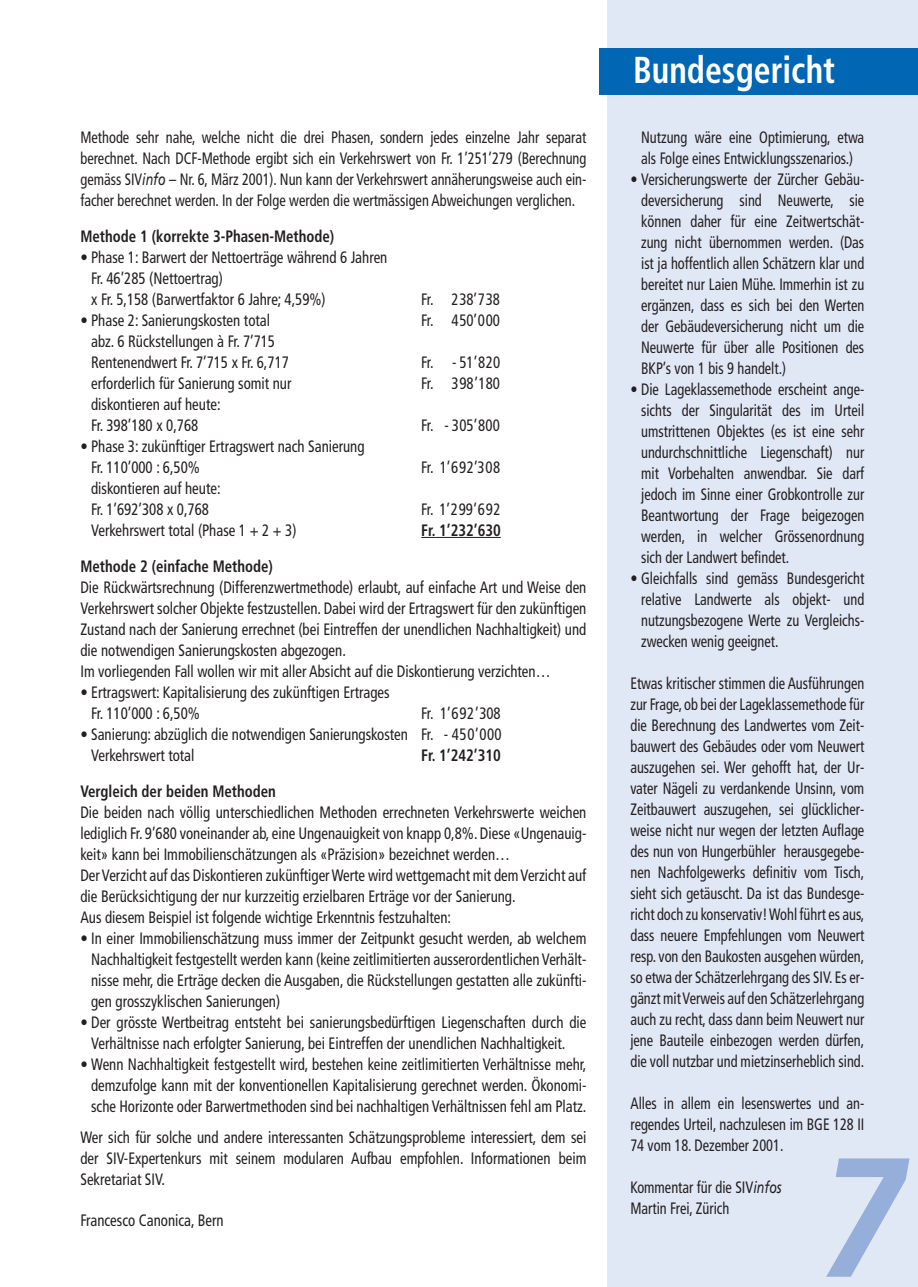
<style>
.page{position:relative;width:918px;height:1287px;background:#fff}
.page>*{position:absolute;margin:0;border:0;box-sizing:border-box;transform-origin:0 0}
.t1{font:italic 700 169.5px "Frutiger";color:#96afda;scale:.9 1}
.t2{font:700 condensed 37.5px "Frutiger";color:#fff;scale:.9 1}
.t3{font:condensed 16.5px/21px "Frutiger";color:#231f20;scale:.9 1}
.t4{font:condensed 16.5px/21px "Frutiger";color:#231f20;text-align:justify;scale:.87 1}
.t5{font:700 condensed 16.5px "Frutiger";color:#231f20;scale:.9 1}
.s1{font-style:italic;font-stretch:normal}
</style>
<div class="page">
<div style="left:608px;top:0;width:310px;height:1287px;background:#e1e8f5"></div>
<div style="left:599px;top:49px;width:319px;height:46px;background:#0166b3"></div>
<svg style="left:421px;top:537px;width:14px;height:1px"></svg>
<hr style="left:435px;top:537px;width:66px;height:1px;background:#231f20">
<p class="t4" style="left:80px;top:128px;width:583px">Methode sehr nahe, welche nicht die drei Phasen, sondern jedes einzelne Jahr separat berechnet. Nach DCF-Methode ergibt sich ein Verkehrswert von Fr. 1’251’279 (Berechnung gemäss SIV<span class="s1">info</span> – Nr. 6, März 2001). Nun kann der Verkehrswert annäherungsweise auch ein&shy;facher berechnet werden. In der Folge werden die wertmässigen Abweichungen verglichen.</p>
<p class="t5" style="left:80px;top:229px;width:284px">Methode 1 (korrekte 3-Phasen-Methode)</p>
<p class="t3" style="left:91px;top:248px;width:331px;text-indent:-11px">• Phase 1: Barwert der Nettoerträge während 6 Jahren<br>Fr. 46’285 (Nettoertrag)<br>x Fr. 5,158 (Barwertfaktor 6 Jahre; 4,59%)</p>
<p class="t3" style="left:421px;top:290px;width:89px">Fr. 238’738</p>
<p class="t3" style="left:80px;top:311px;width:212px">• Phase 2: Sanierungskosten total</p>
<p class="t3" style="left:421px;top:311px;width:89px">Fr. 450’000</p>
<p class="t3" style="left:91px;top:332px;width:221px">abz. 6 Rückstellungen à Fr. 7’715<br>Rentenendwert Fr. 7’715 x Fr. 6,717</p>
<p class="t3" style="left:421px;top:353px;width:89px">Fr. - 51’820</p>
<p class="t3" style="left:91px;top:374px;width:224px">erforderlich für Sanierung somit nur</p>
<p class="t3" style="left:421px;top:374px;width:89px">Fr. 398’180</p>
<p class="t3" style="left:91px;top:395px;width:145px">diskontieren auf heute:<br>Fr. 398’180 x 0,768</p>
<p class="t3" style="left:421px;top:416px;width:89px">Fr. - 305’800</p>
<p class="t3" style="left:91px;top:437px;width:305px;text-indent:-11px">• Phase 3: zukünftiger Ertragswert nach Sanierung<br>Fr. 110’000 : 6,50%</p>
<p class="t3" style="left:91px;top:479px;width:145px">diskontieren auf heute:<br>Fr. 1’692’308 x 0,768</p>
<p class="t3" style="left:421px;top:458px;width:89px">Fr. 1’692’308</p>
<p class="t3" style="left:421px;top:500px;width:90px">Fr. 1’299’692</p>
<p class="t3" style="left:91px;top:521px;width:230px">Verkehrswert total (Phase 1 + 2 + 3)</p>
<p class="t5" style="left:421px;top:523px;width:90px">Fr. 1’232’630</p>
<p class="t5" style="left:80px;top:559px;width:215px">Methode 2 (einfache Methode)</p>
<p class="t3" style="left:80px;top:578px;width:564px">Die Rückwärtsrechnung (Differenzwertmethode) erlaubt, auf einfache Art und Weise den Verkehrswert solcher Objekte festzustellen. Dabei wird der Ertragswert für den zukünftigen Zustand nach der Sanierung errechnet (bei Eintreffen der unendlichen Nachhaltigkeit) und die notwendigen Sanierungskosten abgezogen.<br>Im vorliegenden Fall wollen wir mit aller Absicht auf die Diskontierung verzichten…</p>
<p class="t3" style="left:91px;top:683px;width:333px;text-indent:-11px">• Ertragswert: Kapitalisierung des zukünftigen Ertrages<br>Fr. 110’000 : 6,50%</p>
<p class="t3" style="left:421px;top:704px;width:90px">Fr. 1’692’308</p>
<p class="t3" style="left:91px;top:725px;width:458px;text-indent:-11px">• Sanierung: abzüglich die notwendigen Sanierungskosten Fr. - 450’000<br>Verkehrswert total</p>
<p class="t5" style="left:421px;top:748px;width:90px">Fr. 1’242’310</p>
<p class="t5" style="left:80px;top:784px;width:219px">Vergleich der beiden Methoden</p>
<p class="t3" style="left:80px;top:803px;width:564px">Die beiden nach völlig unterschiedlichen Methoden errechneten Verkehrswerte weichen lediglich Fr. 9’680 voneinander ab, eine Ungenauigkeit von knapp 0,8%. Diese «Ungenauig&shy;keit» kann bei Immobilienschätzungen als «Präzision» bezeichnet werden…<br>Der Verzicht auf das Diskontieren zukünftiger Werte wird wettgemacht mit dem Verzicht auf die Berücksichtigung der nur kurzzeitig erzielbaren Erträge vor der Sanierung.<br>Aus diesem Beispiel ist folgende wichtige Erkenntnis festzuhalten:</p>
<p class="t3" style="left:91px;top:929px;width:552px;text-align:justify;text-indent:-11px">• In einer Immobilienschätzung muss immer der Zeitpunkt gesucht werden, ab welchem Nachhaltigkeit festgestellt werden kann (keine zeitlimitierten ausserordentlichen Verhält&shy;nisse mehr, die Erträge decken die Ausgaben, die Rückstellungen gestatten alle zukünfti&shy;gen grosszyklischen Sanierungen)</p>
<p class="t3" style="left:91px;top:1013px;width:552px;text-indent:-11px">• Der grösste Wertbeitrag entsteht bei sanierungsbedürftigen Liegenschaften durch die<br>Verhältnisse nach erfolgter Sanierung, bei Eintreffen der unendlichen Nachhaltigkeit.</p>
<p class="t3" style="left:91px;top:1055px;width:552px;text-align:justify;text-indent:-11px">• Wenn Nachhaltigkeit festgestellt wird, bestehen keine zeitlimitierten Verhältnisse mehr, demzufolge kann mit der konventionellen Kapitalisierung gerechnet werden. Ökonomi&shy;sche Horizonte oder Barwertmethoden sind bei nachhaltigen Verhältnissen fehl am Platz.</p>
<p class="t3" style="left:80px;top:1128px;width:564px;text-align:justify">Wer sich für solche und andere interessanten Schätzungsprobleme interessiert, dem sei der SIV-Expertenkurs mit seinem modularen Aufbau empfohlen. Informationen beim Sekretariat SIV.</p>
<p class="t3" style="left:80px;top:1211px;width:161px">Francesco Canonica, Bern</p>
<h2 class="t2" style="left:633px;top:55px;width:226px">Bundesgericht</h2>
<p class="t4" style="left:641px;top:128px;width:258px">Nutzung wäre eine Optimierung, etwa als Folge eines Entwicklungsszenarios.)</p>
<p class="t4" style="left:641px;top:170px;width:258px;text-indent:-11px">• Versicherungswerte der Zürcher Gebäu&shy;deversicherung sind Neuwerte, sie können daher für eine Zeitwertschät&shy;zung nicht übernommen werden. (Das ist ja hoffentlich allen Schätzern klar und bereitet nur Laien Mühe. Immerhin ist zu ergänzen, dass es sich bei den Werten der Gebäudeversicherung nicht um die Neuwerte für über alle Positionen des BKP’s von 1 bis 9 handelt.)</p>
<p class="t4" style="left:641px;top:380px;width:258px;text-indent:-11px">• Die Lageklassemethode erscheint ange&shy;sichts der Singularität des im Urteil umstrittenen Objektes (es ist eine sehr undurchschnittliche Liegenschaft) nur mit Vorbehalten anwendbar. Sie darf jedoch im Sinne einer Grobkontrolle zur Beantwortung der Frage beigezogen werden, in welcher Grössenordnung sich der Landwert befindet.</p>
<p class="t4" style="left:641px;top:569px;width:258px;text-indent:-11px">• Gleichfalls sind gemäss Bundesgericht relative Landwerte als objekt- und nutzungsbezogene Werte zu Vergleichs&shy;zwecken wenig geeignet.</p>
<p class="t4" style="left:630px;top:674px;width:270px">Etwas kritischer stimmen die Ausführungen zur Frage, ob bei der Lageklassemethode für die Berechnung des Landwertes vom Zeit&shy;bauwert des Gebäudes oder vom Neuwert auszugehen sei. Wer gehofft hat, der Ur&shy;vater Nägeli zu verdankende Unsinn, vom Zeitbauwert auszugehen, sei glücklicher&shy;weise nicht nur wegen der letzten Auflage des nun von Hungerbühler herausgegebe&shy;nen Nachfolgewerks definitiv vom Tisch, sieht sich getäuscht. Da ist das Bundesge&shy;richt doch zu konservativ! Wohl führt es aus, dass neuere Empfehlungen vom Neuwert resp. von den Baukosten ausgehen würden, so etwa der Schätzerlehrgang des SIV. Es er&shy;gänzt mit Verweis auf den Schätzerlehrgang auch zu recht, dass dann beim Neuwert nur jene Bauteile einbezogen werden dürfen, die voll nutzbar und mietzinserheblich sind.</p>
<p class="t4" style="left:630px;top:1094px;width:270px">Alles in allem ein lesenswertes und an&shy;regendes Urteil, nachzulesen im BGE 128 II 74 vom 18. Dezember 2001.</p>
<p class="t4" style="left:630px;top:1178px;width:175px">Kommentar für die SIV<span class="s1">infos<br></span>Martin Frei, Zürich</p>
<h1 class="t1" style="left:820px;top:1150px;width:96px">7</h1>
</div>
